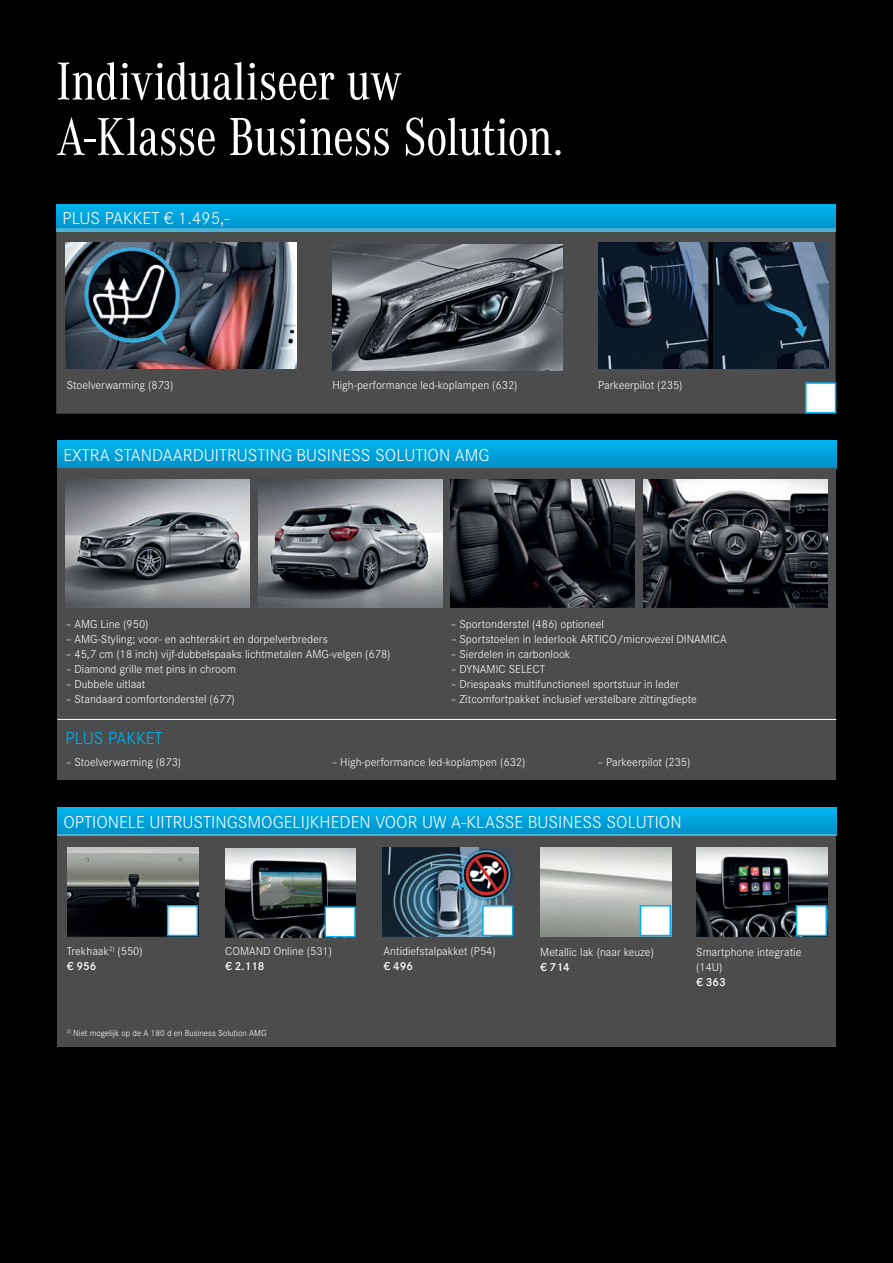
<style>
.page{position:relative;width:893px;height:1263px;background:#000}
.page>*{position:absolute;margin:0;border:0;box-sizing:border-box;transform-origin:0 0}
.Titel{font:55.5px "Corporate A Con";letter-spacing:-.015em;color:#fff}
.t1{font:300 18px "Corporate S";color:#fff}
.BlauweTitel{font:300 18px "Corporate S";color:#00b4ef}
.Beeldonderschrift{font:300 12px/15px "Corporate S";color:#fff}
.Footnote{font:300 9px "Corporate S";color:#fff}
.s1{font-weight:600}
</style>
<div class="page">
<svg style="left:56px;top:204px;width:779px;height:24px;background:#00a3dc"></svg>
<svg style="left:57px;top:441px;width:779px;height:27px;background:#00a1d9"></svg>
<svg style="left:57px;top:808px;width:779px;height:27px;background:#02a2da"></svg>
<div style="left:56px;top:228px;width:779px;height:186px;background:#4c4c4c"></div>
<div style="left:805px;top:382px;width:31px;height:32px;background:#fff;border:2px solid #00aeef"></div>
<div style="left:57px;top:468px;width:779px;height:311px;background:#4b4c4d"></div>
<hr style="left:57px;top:719px;width:779px;height:1px;background:#fff">
<div style="left:57px;top:835px;width:779px;height:212px;background:#4c4c4c"></div>
<img style="left:66px;top:242px;width:231px;height:126px">
<img style="left:332px;top:244px;width:231px;height:126px">
<img style="left:598px;top:242px;width:231px;height:126px">
<img style="left:66px;top:479px;width:184px;height:128px">
<img style="left:258px;top:479px;width:184px;height:128px">
<img style="left:451px;top:479px;width:183px;height:128px">
<img style="left:643px;top:479px;width:184px;height:128px">
<img style="left:225px;top:849px;width:131px;height:88px">
<img style="left:540px;top:847px;width:131px;height:89px">
<img style="left:67px;top:847px;width:131px;height:89px">
<img style="left:383px;top:847px;width:130px;height:89px">
<img style="left:696px;top:847px;width:131px;height:89px">
<div style="left:167px;top:905px;width:31px;height:31px;background:#fff;border:2px solid #00aeef"></div>
<div style="left:324px;top:906px;width:32px;height:31px;background:#fff;border:2px solid #00aeef"></div>
<div style="left:482px;top:905px;width:31px;height:31px;background:#fff;border:2px solid #00aeef"></div>
<div style="left:796px;top:905px;width:31px;height:31px;background:#fff;border:2px solid #00aeef"></div>
<div style="left:640px;top:905px;width:31px;height:31px;background:#fff;border:2px solid #00aeef"></div>
<p class="Titel" style="left:56px;top:51px;width:347px">Individualiseer uw</p>
<p class="Titel" style="left:56px;top:107px;width:508px">A-Klasse Business Solution.</p>
<p class="t1" style="left:62px;top:205px;width:168px">PLUS PAKKET € 1.495,-</p>
<p class="Beeldonderschrift" style="left:67px;top:376px;width:108px">Stoelverwarming (873)</p>
<p class="Beeldonderschrift" style="left:332px;top:376px;width:187px">High-performance led-koplampen (632)</p>
<p class="Beeldonderschrift" style="left:598px;top:376px;width:86px">Parkeerpilot (235)</p>
<p class="t1" style="left:63px;top:442px;width:428px">EXTRA STANDAARDUITRUSTING BUSINESS SOLUTION AMG</p>
<p class="Beeldonderschrift" style="left:66px;top:616px;width:84px">– AMG Line (950)</p>
<p class="Beeldonderschrift" style="left:66px;top:631px;width:263px">– AMG-Styling; voor- en achterskirt en dorpelverbreders</p>
<p class="Beeldonderschrift" style="left:66px;top:646px;width:326px">– 45,7 cm (18 inch) vijf-dubbelspaaks lichtmetalen AMG-velgen (678)</p>
<p class="Beeldonderschrift" style="left:66px;top:661px;width:171px">– Diamond grille met pins in chroom</p>
<p class="Beeldonderschrift" style="left:66px;top:676px;width:81px">– Dubbele uitlaat</p>
<p class="Beeldonderschrift" style="left:66px;top:691px;width:170px">– Standaard comfortonderstel (677)</p>
<p class="BlauweTitel" style="left:66px;top:725px;width:99px">PLUS PAKKET</p>
<p class="Beeldonderschrift" style="left:451px;top:616px;width:155px">– Sportonderstel (486) optioneel</p>
<p class="Beeldonderschrift" style="left:451px;top:631px;width:277px">– Sportstoelen in lederlook ARTICO/microvezel DINAMICA</p>
<p class="Beeldonderschrift" style="left:451px;top:646px;width:121px">– Sierdelen in carbonlook</p>
<p class="Beeldonderschrift" style="left:451px;top:661px;width:96px">– DYNAMIC SELECT</p>
<p class="Beeldonderschrift" style="left:451px;top:676px;width:230px">– Driespaaks multifunctioneel sportstuur in leder</p>
<p class="Beeldonderschrift" style="left:451px;top:691px;width:247px">– Zitcomfortpakket inclusief verstelbare zittingdiepte</p>
<p class="Beeldonderschrift" style="left:66px;top:753px;width:117px">– Stoelverwarming (873)</p>
<p class="Beeldonderschrift" style="left:332px;top:753px;width:195px">– High-performance led-koplampen (632)</p>
<p class="Beeldonderschrift" style="left:597px;top:753px;width:94px">– Parkeerpilot (235)</p>
<p class="t1" style="left:63px;top:809px;width:620px">OPTIONELE UITRUSTINGSMOGELIJKHEDEN VOOR UW A-KLASSE BUSINESS SOLUTION</p>
<p class="Beeldonderschrift" style="left:67px;top:943px;width:78px">Trekhaak<sup>2)</sup> (550) <span class="s1">€ 956</span></p>
<p class="Beeldonderschrift" style="left:225px;top:943px;width:108px">COMAND Online (531) <span class="s1">€ 2.118</span></p>
<p class="Beeldonderschrift" style="left:540px;top:944px;width:115px">Metallic lak (naar keuze) <span class="s1">€ 714</span></p>
<p class="Beeldonderschrift" style="left:696px;top:944px;width:107px">Smartphone integratie (14U)<br><span class="s1">€ 363</span></p>
<p class="Beeldonderschrift" style="left:384px;top:943px;width:114px">Antidiefstalpakket (P54) <span class="s1">€ 496</span></p>
<p class="Footnote" style="left:67px;top:1026px;width:201px"><sup>2)</sup> Niet mogelijk op de A 180 d en Business Solution AMG</p>
</div>
